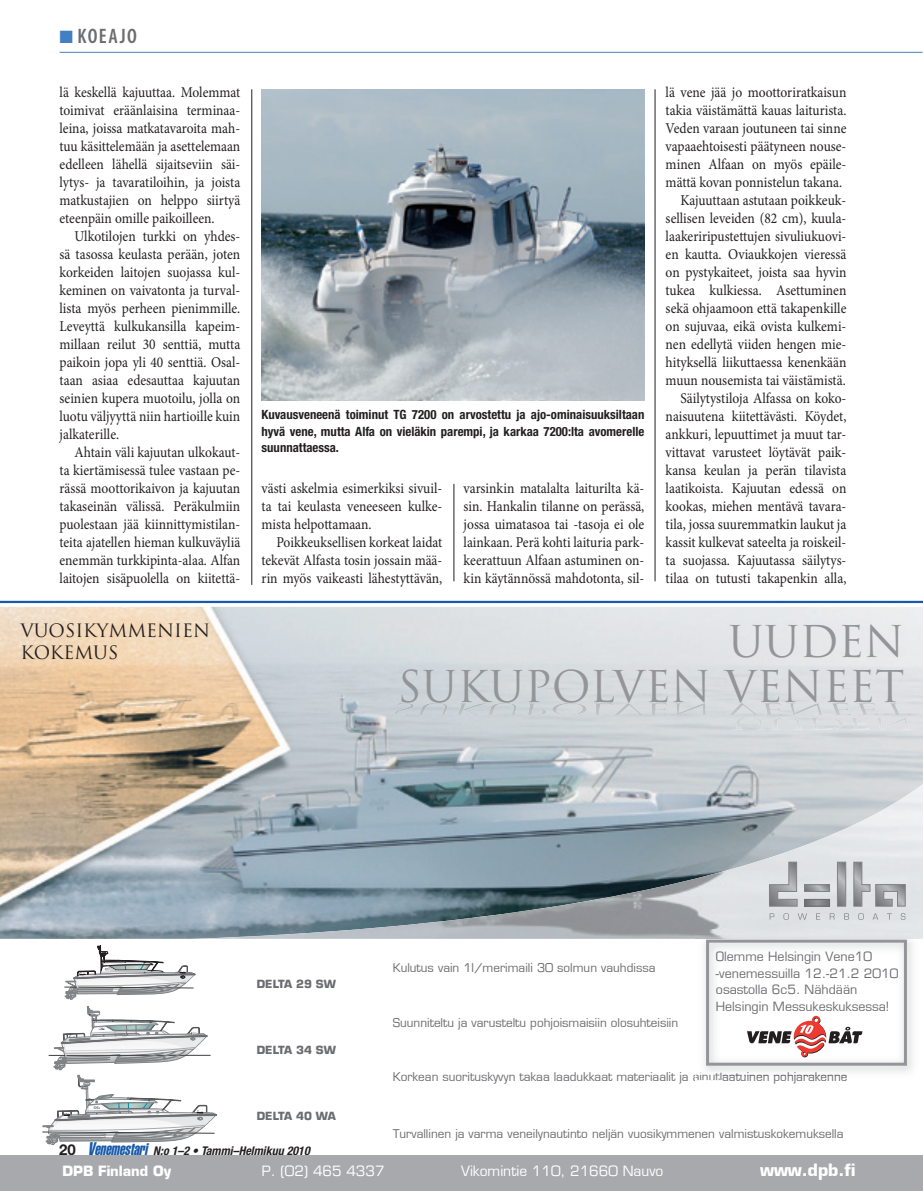
<style>
.page{position:relative;width:923px;height:1191px;background:#fff}
.page>*{position:absolute;margin:0;border:0;box-sizing:border-box;transform-origin:0 0}
.t1{font:42.6px/45.5px "Trajan Pro";color:#939598;text-align:right}
.t2{font:600 condensed 21px "Myriad Pro";letter-spacing:.07em;color:#6c6d70}
.t3{font:18px/21.6px "Trajan Pro";color:#231f20}
.t4{font:700 16.65px "Eurostile";color:#fff}
.t5{font:15px/18px "Minion Pro";color:#231f20;text-align:justify;scale:.9 1}
.t6{font:13.8px "Eurostile";color:#fff}
.t7{font:700 13.8px "Eurostile";color:#fff}
.t8{font:700 condensed 12.75px/16.5px "Helvetica Neue LT";color:#231f20;text-align:justify}
.t9{font:12.45px/16.6px "Eurostile";color:#6c6d70}
.t10{font:italic 700 condensed 12px "Helvetica Neue LT";color:#231f20}
.t11{font:11.7px "Eurostile";color:#6c6d70}
.t12{font:700 10.95px "Eurostile";color:#6c6d70}
.s1{color:#4280c2}
.s2{color:#6d6e71}
.s3{font-style:normal;font-stretch:normal;font-size:15px}
.s4{font-family:"Helvetica LT Std Extra Comp";font-weight:400;font-stretch:normal;font-size:18px;color:#175aa9}
.s5{font-family:"Helvetica LT Std Extra Comp";font-weight:400;font-stretch:normal;font-size:16.5px;color:#175aa9}
</style>
<div class="page">
<hr style="left:60px;top:52px;width:862px;height:1px;background:#4280c2">
<img style="left:261px;top:89px;width:383px;height:312px">
<hr style="left:251px;top:89px;width:1px;height:496px;background:#231f20">
<hr style="left:655px;top:89px;width:1px;height:492px;background:#231f20">
<hr style="left:454px;top:484px;width:1px;height:97px;background:#231f20">
<img style="left:0;top:607px;width:923px;height:331px">
<svg style="left:3px;top:709px;width:920px;height:230px;background:#acb2b3"></svg>
<img style="left:839px;top:784px;width:84px;height:154px">
<img style="left:785px;top:831px;width:55px;height:98px">
<img style="left:570px;top:852px;width:216px;height:86px">
<img style="left:195px;top:904px;width:376px;height:34px">
<hr style="left:49px;top:1055px;width:162px;height:1px;background:#3e3e3f">
<svg style="left:42px;top:1075px;width:175px;height:69px"></svg>
<svg style="left:54px;top:936px;width:153px;height:133px"></svg>
<img style="left:394px;top:703px;width:367px;height:12px">
<img style="left:402px;top:703px;width:340px;height:1px">
<img style="left:505px;top:703px;width:67px;height:1px">
<div style="left:0;top:1155px;width:923px;height:36px;background:#a8a9ad"></div>
<svg style="left:768px;top:861px;width:30px;height:46px"></svg>
<svg style="left:806px;top:886px;width:22px;height:4px"></svg>
<div style="left:804px;top:884px;width:26px;height:8px;border:1px solid #808285"></div>
<svg style="left:806px;top:901px;width:22px;height:3px"></svg>
<div style="left:804px;top:899px;width:26px;height:7px;border:1px solid #6c6d70"></div>
<svg style="left:839px;top:864px;width:5px;height:40px"></svg>
<div style="left:837px;top:862px;width:9px;height:44px;border:1px solid #808285"></div>
<svg style="left:853px;top:861px;width:53px;height:46px;background:#c0c2c5"></svg>
<svg style="left:769px;top:913px;width:5px;height:6px"></svg>
<svg style="left:783px;top:913px;width:6px;height:6px"></svg>
<svg style="left:797px;top:913px;width:10px;height:6px"></svg>
<svg style="left:816px;top:913px;width:4px;height:6px"></svg>
<svg style="left:829px;top:913px;width:5px;height:6px"></svg>
<svg style="left:844px;top:913px;width:5px;height:6px"></svg>
<svg style="left:858px;top:913px;width:5px;height:6px"></svg>
<svg style="left:872px;top:913px;width:6px;height:6px"></svg>
<svg style="left:887px;top:913px;width:4px;height:6px"></svg>
<svg style="left:900px;top:913px;width:5px;height:6px"></svg>
<img style="left:695px;top:929px;width:226px;height:143px">
<div style="left:706px;top:939px;width:201px;height:126px;border:3px solid #939598"></div>
<svg style="left:747px;top:1015px;width:115px;height:42px"></svg>
<hr style="left:0;top:601px;width:923px;height:2px;background:#175aa9">
<h2 class="t2" style="left:59px;top:24px;width:80px"><span class="s1">◼</span> KOEAJO</h2>
<p class="t5" style="left:60px;top:83px;width:202px">lä keskellä kajuuttaa. Molemmat toimivat eräänlaisina terminaa&shy;leina, joissa matkatavaroita mah&shy;tuu käsittelemään ja asettelemaan edelleen lähellä sijaitseviin säi&shy;lytys- ja tavaratiloihin, ja joista matkustajien on helppo siirtyä eteenpäin omille paikoilleen.</p>
<p class="t5" style="left:60px;top:227px;width:202px;text-indent:15px">Ulkotilojen turkki on yhdes&shy;sä tasossa keulasta perään, joten korkeiden laitojen suojassa kul&shy;keminen on vaivatonta ja turval&shy;lista myös perheen pienimmille.<br>Leveyttä kulkukansilla kapeim&shy;millaan reilut 30 senttiä, mutta paikoin jopa yli 40 senttiä. Osal&shy;taan asiaa edesauttaa kajuutan seinien kupera muotoilu, jolla on luotu väljyyttä niin hartioille kuin jalkaterille.</p>
<p class="t5" style="left:60px;top:443px;width:202px;text-indent:15px">Ahtain väli kajuutan ulkokaut&shy;ta kiertämisessä tulee vastaan pe&shy;rässä moottorikaivon ja kajuutan takaseinän välissä. Peräkulmiin puolestaan jää kiinnittymistilan&shy;teita ajatellen hieman kulkuväyliä enemmän turkkipinta-alaa. Alfan laitojen sisäpuolella on kiitettä-</p>
<p class="t3" style="left:20px;top:619px;width:191px">VUOSIKYMMENIEN<br>KOKEMUS</p>
<p class="t8" style="left:261px;top:406px;width:384px">Kuvausveneenä toiminut TG 7200 on arvostettu ja ajo-ominaisuuksiltaan hyvä vene, mutta Alfa on vieläkin parempi, ja karkaa 7200:lta avomerelle suunnattaessa.</p>
<p class="t5" style="left:261px;top:479px;width:202px">västi askelmia esimerkiksi sivuil&shy;ta tai keulasta veneeseen kulke&shy;mista helpottamaan.</p>
<p class="t5" style="left:261px;top:533px;width:202px;text-indent:15px">Poikkeuksellisen korkeat laidat tekevät Alfasta tosin jossain mää&shy;rin myös vaikeasti lähestyttävän,</p>
<p class="t5" style="left:463px;top:479px;width:202px">varsinkin matalalta laiturilta kä&shy;sin. Hankalin tilanne on perässä, jossa uimatasoa tai -tasoja ei ole lainkaan. Perä kohti laituria park&shy;keerattuun Alfaan astuminen on&shy;kin käytännössä mahdotonta, sil-</p>
<p class="t5" style="left:665px;top:83px;width:202px;text-align:right">lä vene jää jo moottoriratkaisun takia väistämättä kauas laiturista.<br>Veden varaan joutuneen tai sinne vapaaehtoisesti päätyneen nouse&shy;minen Alfaan on myös epäile&shy;mättä kovan ponnistelun takana.<br>Kajuuttaan astutaan poikkeuk&shy;sellisen leveiden (82 cm), kuula&shy;laakeriripustettujen sivuliukuovi&shy;en kautta. Oviaukkojen vieressä on pystykaiteet, joista saa hyvin tukea kulkiessa. Asettuminen sekä ohjaamoon että takapenkille on sujuvaa, eikä ovista kulkemi&shy;nen edellytä viiden hengen mie&shy;hityksellä liikuttaessa kenenkään muun nousemista tai väistämistä.<br>Säilytystiloja Alfassa on koko&shy;naisuutena kiitettävästi. Köydet, ankkuri, lepuuttimet ja muut tar&shy;vittavat varusteet löytävät paik&shy;kansa keulan ja perän tilavista laatikoista. Kajuutan edessä on kookas, miehen mentävä tavara&shy;tila, jossa suuremmatkin laukut ja kassit kulkevat sateelta ja roiskeil&shy;ta suojassa. Kajuutassa säilytys&shy;tilaa on tutusti takapenkin alla,</p>
<h1 class="t1" style="left:397px;top:618px;width:508px">UUDEN<br>SUKUPOLVEN VENEET</h1>
<p class="t12" style="left:257px;top:976px;width:81px">DELTA 29 SW</p>
<p class="t12" style="left:257px;top:1042px;width:81px">DELTA 34 SW</p>
<p class="t12" style="left:257px;top:1108px;width:81px">DELTA 40 WA</p>
<p class="t11" style="left:393px;top:960px;width:264px">Kulutus vain 1l/merimaili 30 solmun vauhdissa</p>
<p class="t11" style="left:393px;top:1016px;width:287px">Suunniteltu ja varusteltu pohjoismaisiin olosuhteisiin</p>
<p class="t9" style="left:716px;top:948px;width:184px">Olemme Helsingin Vene10 -venemessuilla 12.-21.2 2010 osastolla 6c5. Nähdään<br>Helsingin Messukeskuksessa!</p>
<p class="t11" style="left:393px;top:1070px;width:456px">Korkean suorituskyvyn takaa laadukkaat materiaalit ja <span class="s2">ain</span>utlaatuinen pohjarakenne</p>
<p class="t10" style="left:59px;top:1143px;width:252px"><span class="s3">20</span> <span class="s4">V</span><span class="s5">enemestari</span> N:o 1–2 • Tammi–Helmikuu 2010</p>
<p class="t11" style="left:393px;top:1126px;width:452px">Turvallinen ja varma veneilynautinto neljän vuosikymmenen valmistuskokemuksella</p>
<p class="t7" style="left:62px;top:1162px;width:110px">DPB Finland Oy</p>
<p class="t6" style="left:262px;top:1162px;width:124px">P. (02) 465 4337</p>
<p class="t6" style="left:461px;top:1162px;width:204px">Vikomintie 110, 21660 Nauvo</p>
<p class="t4" style="left:760px;top:1159px;width:97px">www.dpb.fi</p>
</div>
